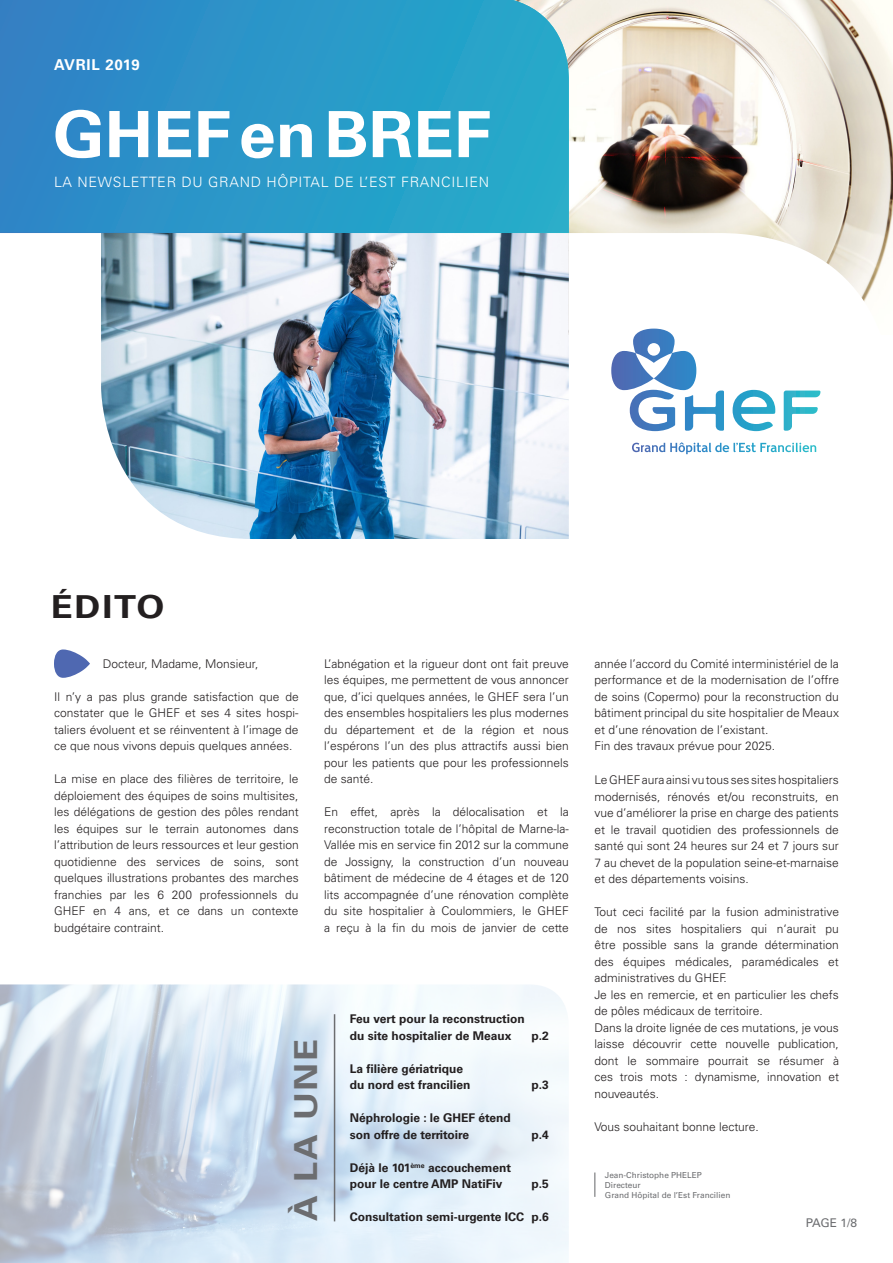
<style>
.page{position:relative;width:893px;height:1263px;background:#fff}
.page>*{position:absolute;margin:0;border:0;box-sizing:border-box;transform-origin:0 0}
.t1{font:700 63.75px "Univers";color:#fff;scale:1.05 1}
.t2{font:700 31.65px "Univers";color:#6c6d70;scale:1.14 1}
.t3{font:700 31.65px "Univers";letter-spacing:.05em;color:#231f20;scale:1.14 1}
.t4{font:700 15px "Univers";letter-spacing:.05em;color:#fff}
.t5{font:300 14.25px "Univers";letter-spacing:.05em;color:#fff}
.t6{font:300 12px/16.5px "Univers";color:#231f20;text-align:justify}
.t7{font:700 12px "Univers";color:#231f20}
.t8{font:12px "Univers";color:#6c6d70}
.t9{font:8.25px "Univers";color:#6c6d70}
</style>
<div class="page">
<img style="left:0;top:984px;width:569px;height:279px">
<img style="left:569px;top:0;width:324px;height:233px">
<svg style="left:635px;top:233px;width:256px;height:222px"></svg>
<svg style="left:632px;top:442px;width:169px;height:10px"></svg>
<svg style="left:611px;top:329px;width:209px;height:102px"></svg>
<svg style="left:54px;top:649px;width:36px;height:29px"></svg>
<img style="left:101px;top:233px;width:468px;height:306px">
<svg style="left:0;top:0;width:569px;height:233px;background:#2b98c8"></svg>
<hr style="left:334px;top:1014px;width:1px;height:207px;background:#6c6d70">
<svg style="left:594px;top:1172px;width:1px;height:25px"></svg>
<p class="t4" style="left:54px;top:55px;width:87px">AVRIL 2019</p>
<p class="t1" style="left:53px;top:97px;width:419px">GHEFenBREF</p>
<p class="t5" style="left:54px;top:173px;width:437px">LA NEWSLETTER DU GRAND HÔPITAL DE L’EST FRANCILIEN</p>
<p class="t3" style="left:51px;top:588px;width:101px">ÉDITO</p>
<p class="t6" style="left:103px;top:655px;width:157px">Docteur, Madame, Monsieur,</p>
<p class="t6" style="left:54px;top:688px;width:246px">Il n’y a pas plus grande satisfaction que de constater que le GHEF et ses 4 sites hospi&shy;taliers évoluent et se réinventent à l’image de ce que nous vivons depuis quelques années.</p>
<p class="t6" style="left:54px;top:770px;width:246px">La mise en place des filières de territoire, le déploiement des équipes de soins multisites, les délégations de gestion des pôles rendant les équipes sur le terrain autonomes dans l’attribution de leurs ressources et leur gestion quotidienne des services de soins, sont quelques illustrations probantes des marches franchies par les 6 200 professionnels du GHEF en 4 ans, et ce dans un contexte budgétaire contraint.</p>
<p class="t6" style="left:324px;top:655px;width:246px">L’abnégation et la rigueur dont ont fait preuve les équipes, me permettent de vous annoncer que, d’ici quelques années, le GHEF sera l’un des ensembles hospitaliers les plus modernes du département et de la région et nous l’espérons l’un des plus attractifs aussi bien pour les patients que pour les professionnels de santé.</p>
<p class="t6" style="left:324px;top:803px;width:246px">En effet, après la délocalisation et la reconstruction totale de l’hôpital de Marne-la-Vallée mis en service fin 2012 sur la commune de Jossigny, la construction d’un nouveau bâtiment de médecine de 4 étages et de 120 lits accompagnée d’une rénovation complète du site hospitalier à Coulommiers, le GHEF a reçu à la fin du mois de janvier de cette</p>
<p class="t2" style="left:288px;top:1221px;width:162px;rotate:-90deg">À LA UNE</p>
<p class="t7" style="left:350px;top:1012px;width:177px">Feu vert pour la reconstruction</p>
<p class="t7" style="left:350px;top:1028px;width:163px">du site hospitalier de Meaux</p>
<p class="t7" style="left:531px;top:1028px;width:19px">p.2</p>
<p class="t7" style="left:350px;top:1061px;width:115px">La filière gériatrique</p>
<p class="t7" style="left:350px;top:1078px;width:122px">du nord est francilien</p>
<p class="t7" style="left:531px;top:1078px;width:19px">p.3</p>
<p class="t7" style="left:350px;top:1111px;width:163px">Néphrologie : le GHEF étend</p>
<p class="t7" style="left:350px;top:1127px;width:121px">son offre de territoire</p>
<p class="t7" style="left:531px;top:1127px;width:19px">p.4</p>
<p class="t7" style="left:350px;top:1160px;width:163px">Déjà le 101<sup>ème</sup> accouchement</p>
<p class="t7" style="left:350px;top:1177px;width:154px">pour le centre AMP NatiFiv</p>
<p class="t7" style="left:531px;top:1177px;width:19px">p.5</p>
<p class="t7" style="left:350px;top:1210px;width:201px">Consultation semi-urgente ICC p.6</p>
<p class="t6" style="left:594px;top:655px;width:246px">année l’accord du Comité interministériel de la performance et de la modernisation de l’offre de soins (Copermo) pour la reconstruction du bâtiment principal du site hospitalier de Meaux et d’une rénovation de l’existant.</p>
<p class="t6" style="left:594px;top:737px;width:182px">Fin des travaux prévue pour 2025.</p>
<p class="t6" style="left:594px;top:772px;width:246px">Le GHEF aura ainsi vu tous ses sites hospitaliers modernisés, rénovés et/ou reconstruits, en vue d’améliorer la prise en charge des patients et le travail quotidien des professionnels de santé qui sont 24 heures sur 24 et 7 jours sur 7 au chevet de la population seine-et-marnaise et des départements voisins.</p>
<p class="t6" style="left:594px;top:904px;width:246px">Tout ceci facilité par la fusion administrative de nos sites hospitaliers qui n‘aurait pu être possible sans la grande détermination des équipes médicales, paramédicales et administratives du GHEF.</p>
<p class="t6" style="left:594px;top:986px;width:246px">Je les en remercie, et en particulier les chefs de pôles médicaux de territoire.</p>
<p class="t6" style="left:594px;top:1019px;width:246px">Dans la droite lignée de ces mutations, je vous laisse découvrir cette nouvelle publication, dont le sommaire pourrait se résumer à ces trois mots : dynamisme, innovation et nouveautés.</p>
<p class="t6" style="left:594px;top:1118px;width:166px">Vous souhaitant bonne lecture.</p>
<p class="t9" style="left:605px;top:1170px;width:99px">Jean-Christophe PHELEP</p>
<p class="t9" style="left:605px;top:1180px;width:37px">Directeur</p>
<p class="t9" style="left:605px;top:1190px;width:127px">Grand Hôpital de l’Est Francilien</p>
<p class="t8" style="left:806px;top:1216px;width:53px">PAGE 1/8</p>
</div>
